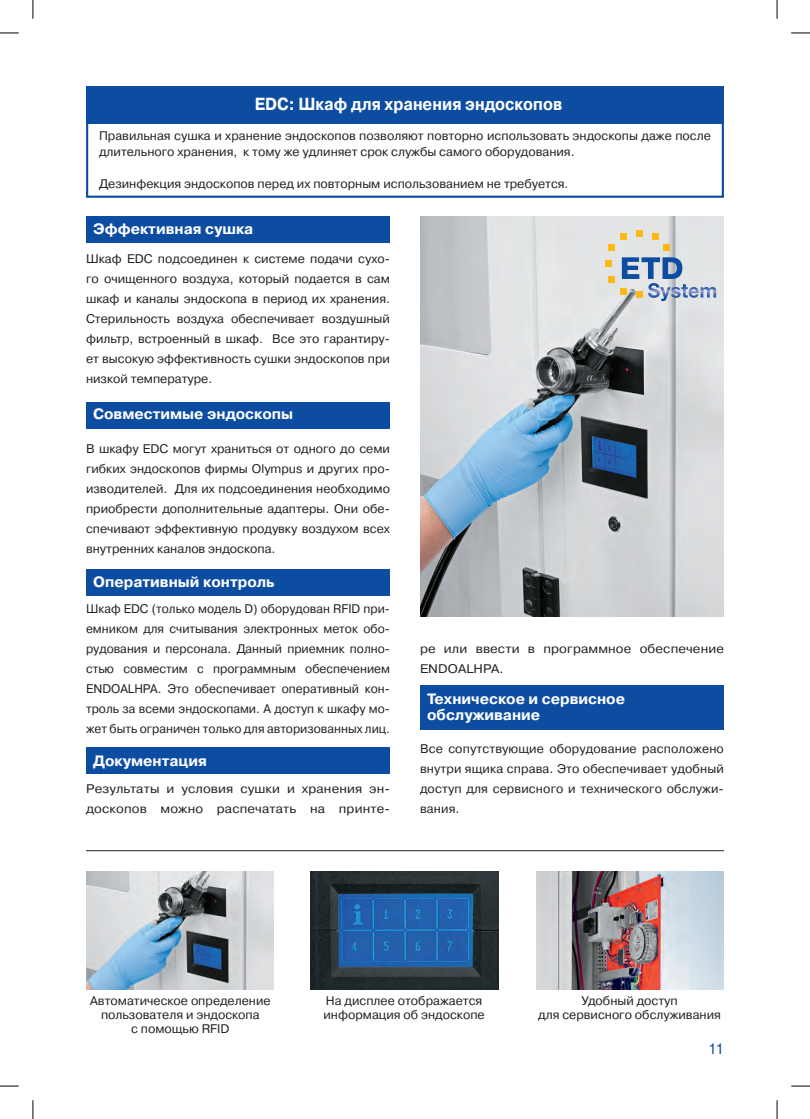
<style>
.page{position:relative;width:810px;height:1119px;background:#fff}
.page>*{position:absolute;margin:0;border:0;box-sizing:border-box;transform-origin:0 0}
.t1{font:700 17.5px "Pragmatica C";color:#fff;scale:.9 1}
.t2{font:700 15px/16.2px "Pragmatica C";color:#fff}
.t3{font:15px "Helios C";color:#0d4da1;scale:.9 1}
.t4{font:12.5px/20px "Pragmatica C";color:#231f20;text-align:justify}
.t5{font:12.5px/20px "Pragmatica C";color:#231f20;scale:1.06 1}
</style>
<div class="page">
<div style="left:86px;top:217px;width:304px;height:26px;background:#0d4da1"></div>
<div style="left:86px;top:402px;width:304px;height:26px;background:#0d4da1"></div>
<div style="left:86px;top:569px;width:304px;height:26px;background:#0d4da1"></div>
<div style="left:86px;top:747px;width:304px;height:26px;background:#0d4da1"></div>
<div style="left:420px;top:685px;width:304px;height:44px;background:#0d4da1"></div>
<div style="left:86px;top:86px;width:638px;height:38px;background:#0d4da1"></div>
<div style="left:86px;top:88px;width:638px;height:110px;border:2px solid #0d4da1"></div>
<img style="left:420px;top:217px;width:304px;height:399px">
<div style="left:620px;top:233px;width:6px;height:7px;background:#fcb814"></div>
<div style="left:652px;top:233px;width:7px;height:7px;background:#fcb814"></div>
<div style="left:636px;top:230px;width:7px;height:7px;background:#fcb814"></div>
<div style="left:663px;top:244px;width:6px;height:7px;background:#fcb814"></div>
<div style="left:609px;top:244px;width:6px;height:7px;background:#fcb814"></div>
<div style="left:605px;top:260px;width:7px;height:7px;background:#fcb814"></div>
<div style="left:609px;top:276px;width:6px;height:7px;background:#fcb814"></div>
<svg style="left:620px;top:257px;width:96px;height:44px;background:#a9b8cc"></svg>
<hr style="left:86px;top:850px;width:638px;height:1px;background:#231f20">
<img style="left:311px;top:871px;width:187px;height:118px">
<img style="left:86px;top:871px;width:188px;height:118px">
<img style="left:536px;top:871px;width:188px;height:118px">
<svg style="left:0;top:32px;width:19px;height:2px"></svg>
<svg style="left:791px;top:32px;width:19px;height:2px"></svg>
<svg style="left:0;top:1085px;width:19px;height:1px"></svg>
<svg style="left:791px;top:1085px;width:19px;height:1px"></svg>
<svg style="left:32px;top:0;width:2px;height:19px"></svg>
<svg style="left:32px;top:1100px;width:2px;height:18px"></svg>
<svg style="left:776px;top:0;width:2px;height:19px"></svg>
<svg style="left:776px;top:1100px;width:2px;height:18px"></svg>
<h1 class="t1" style="left:255px;top:94px;width:343px">EDC: Шкаф для хранения эндоскопов</h1>
<p class="t4" style="left:99px;top:127px;width:613px;line-height:16.2px">Правильная сушка и хранение эндоскопов позволяют повторно использовать эндоскопы даже после длительного хранения, к тому же удлиняет срок службы самого оборудования.</p>
<p class="t4" style="left:99px;top:174px;width:471px">Дезинфекция эндоскопов перед их повторным использованием не требуется.</p>
<p class="t2" style="left:93px;top:221px;width:162px">Эффективная сушка</p>
<p class="t4" style="left:86px;top:248px;width:305px">Шкаф EDC подсоединен к системе подачи сухо&shy;го очищенного воздуха, который подается в сам шкаф и каналы эндоскопа в период их хранения.<br>Стерильность воздуха обеспечивает воздушный фильтр, встроенный в шкаф. Все это гарантиру&shy;ет высокую эффективность сушки эндоскопов при низкой температуре.</p>
<p class="t2" style="left:93px;top:406px;width:202px">Совместимые эндоскопы</p>
<p class="t4" style="left:86px;top:438px;width:305px">В шкафу EDC могут храниться от одного до семи гибких эндоскопов фирмы Olympus и других про&shy;изводителей. Для их подсоединения необходимо приобрести дополнительные адаптеры. Они обе&shy;спечивают эффективную продувку воздухом всех внутренних каналов эндоскопа.</p>
<p class="t2" style="left:93px;top:574px;width:183px">Оперативный контроль</p>
<p class="t4" style="left:86px;top:598px;width:305px">Шкаф EDC (только модель D) оборудован RFID при&shy;емником для считывания электронных меток обо&shy;рудования и персонала. Данный приемник полно&shy;стью совместим с программным обеспечением ENDOALHPA. Это обеспечивает оперативный кон&shy;троль за всеми эндоскопами. А доступ к шкафу мо&shy;жет быть ограничен только для авторизованных лиц.</p>
<p class="t2" style="left:93px;top:752px;width:115px">Документация</p>
<p class="t5" style="left:86px;top:778px;width:288px">Результаты и условия сушки и хранения эн&shy;доскопов можно распечатать на принте-</p>
<p class="t5" style="left:420px;top:638px;width:288px">ре или ввести в программное обеспечение<br>ENDOALHPA.</p>
<p class="t2" style="left:427px;top:690px;width:200px">Техническое и сервисное обслуживание</p>
<p class="t4" style="left:420px;top:738px;width:305px">Все сопутствующие оборудование расположено внутри ящика справа. Это обеспечивает удобный доступ для сервисного и технического обслужи&shy;вания.</p>
<p class="t4" style="left:90px;top:994px;width:182px;line-height:13.8px;text-align:center">Автоматическое определение пользователя и эндоскопа<br>с помощью RFID</p>
<p class="t4" style="left:324px;top:994px;width:163px;line-height:13.8px">На дисплее отображается информация об эндоскопе</p>
<p class="t4" style="left:538px;top:994px;width:184px;line-height:13.8px;text-align:center">Удобный доступ<br>для сервисного обслуживания</p>
<p class="t3" style="left:709px;top:1039px;width:18px">11</p>
</div>
